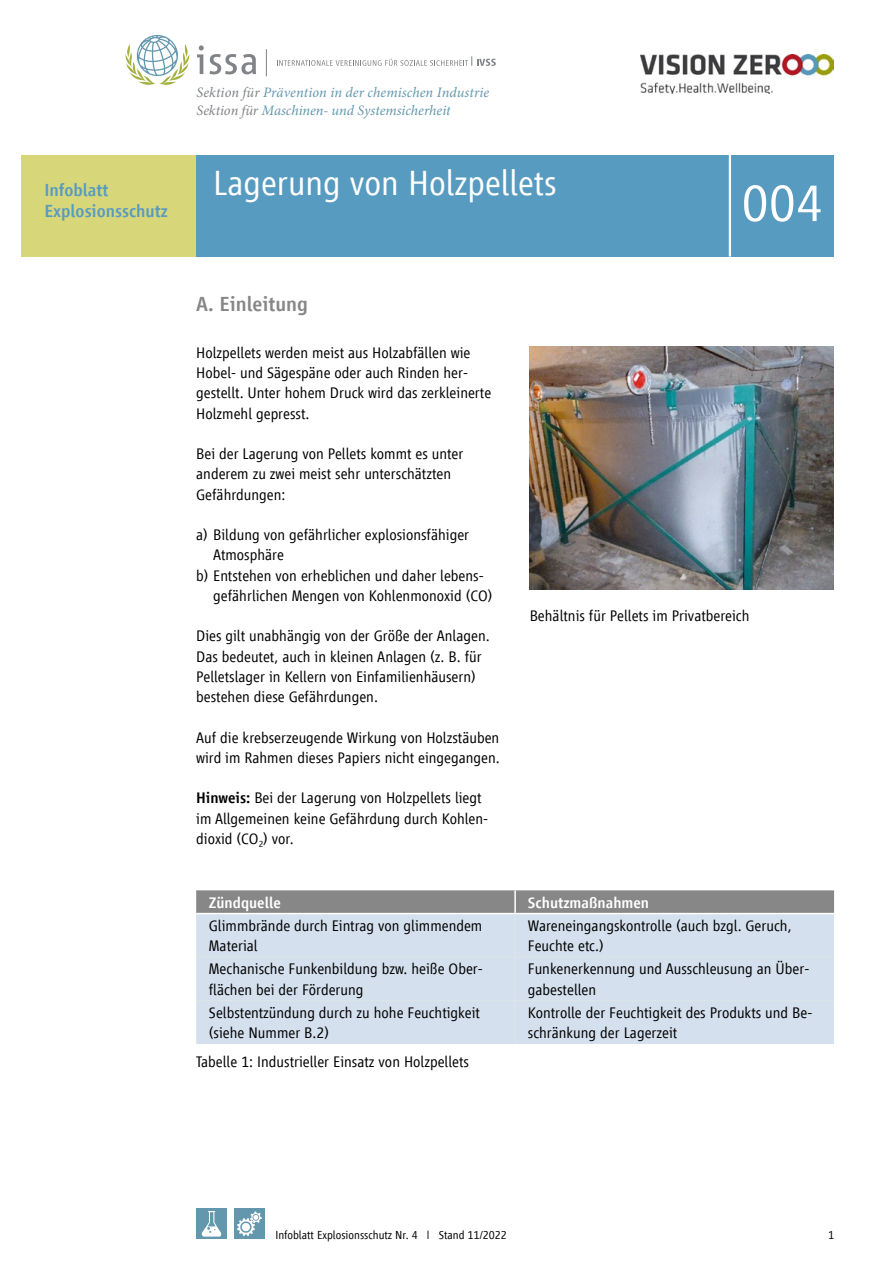
<style>
.page{position:relative;width:893px;height:1263px;background:#fff}
.page>*{position:absolute;margin:0;border:0;box-sizing:border-box;transform-origin:0 0}
.Headline{font:300 54px "Vialog LT";color:#fff}
.Headline-2{font:300 36px "Vialog LT";color:#fff}
.Subline_1{font:500 21px "Vialog LT";color:#878787}
.Subline_1-2{font:500 18px/21px "Vialog LT";color:#589bc1}
.Fließtext{font:300 15.75px/20.2px "Vialog LT";color:#000}
.Fließtext-2{font:500 15.75px "Vialog LT";color:#fff}
.t1{font:italic 14.4px "Minion Pro";letter-spacing:.005em;color:#6397ad}
.t2{font:300 12px "Vialog LT";color:#000}
.s1{color:#808387}
.s2{font-weight:500}
.s3{font-family:"Frutiger LT Std"}
</style>
<div class="page">
<div style="left:196px;top:155px;width:637px;height:101px;background:#589bc1"></div>
<div style="left:21px;top:155px;width:175px;height:101px;background:#d7d77a"></div>
<div style="left:196px;top:1208px;width:31px;height:31px;background:#6397ad"></div>
<svg style="left:201px;top:1211px;width:20px;height:26px"></svg>
<svg style="left:234px;top:1208px;width:31px;height:31px"></svg>
<svg style="left:197px;top:45px;width:59px;height:29px"></svg>
<svg style="left:277px;top:56px;width:219px;height:10px"></svg>
<svg style="left:266px;top:49px;width:1px;height:27px"></svg>
<svg style="left:125px;top:35px;width:65px;height:50px"></svg>
<img style="left:641px;top:54px;width:192px;height:40px">
<hr style="left:729px;top:153px;width:2px;height:104px;background:#fff">
<img style="left:530px;top:347px;width:303px;height:243px">
<svg style="left:196px;top:890px;width:638px;height:23px;background:#898989"></svg>
<div style="left:196px;top:914px;width:638px;height:130px;background:#d4e0ed"></div>
<hr style="left:514px;top:890px;width:2px;height:23px;background:#fff">
<hr style="left:514px;top:914px;width:2px;height:42px;background:#dae4e9">
<hr style="left:196px;top:956px;width:319px;height:2px;background:#dae4e9">
<hr style="left:515px;top:956px;width:319px;height:2px;background:#dae4e9">
<hr style="left:514px;top:958px;width:2px;height:42px;background:#dae4e9">
<hr style="left:196px;top:1000px;width:319px;height:1px;background:#dae4e9">
<hr style="left:515px;top:1000px;width:319px;height:1px;background:#dae4e9">
<hr style="left:514px;top:1001px;width:2px;height:43px;background:#dae4e9">
<p class="Subline_1-2" style="left:44px;top:179px;width:125px">Infoblatt<br>Explosionsschutz</p>
<p class="t1" style="left:197px;top:82px;width:294px"><span class="s1">Sektion für</span> Prävention in der chemischen Industrie</p>
<p class="t1" style="left:197px;top:100px;width:256px"><span class="s1">Sektion für</span> Maschinen- und Systemsicherheit</p>
<p class="Headline-2" style="left:213px;top:163px;width:345px">Lagerung von Holzpellets</p>
<p class="Headline" style="left:741px;top:173px;width:83px">004</p>
<p class="Subline_1" style="left:196px;top:293px;width:113px">A. Einleitung</p>
<p class="Fließtext" style="left:196px;top:342px;width:297px">Holzpellets werden meist aus Holzabfällen wie Hobel- und Sägespäne oder auch Rinden her&shy;gestellt. Unter hohem Druck wird das zerkleinerte Holzmehl gepresst.</p>
<p class="Fließtext" style="left:196px;top:444px;width:269px">Bei der Lagerung von Pellets kommt es unter anderem zu zwei meist sehr unterschätzten</p>
<p class="Fließtext" style="left:196px;top:484px;width:91px">Gefährdungen:</p>
<p class="Fließtext" style="left:213px;top:525px;width:258px;text-indent:-17px">a) Bildung von gefährlicher explosionsfähiger<br>Atmosphäre</p>
<p class="Fließtext" style="left:213px;top:565px;width:281px;text-indent:-17px">b) Entstehen von erheblichen und daher lebens&shy;gefährlichen Mengen von Kohlenmonoxid (CO)</p>
<p class="Fließtext" style="left:196px;top:626px;width:295px">Dies gilt unabhängig von der Größe der Anlagen.<br>Das bedeutet, auch in kleinen Anlagen (z. B. für Pelletslager in Kellern von Einfamilienhäusern) bestehen diese Gefährdungen.</p>
<p class="Fließtext" style="left:196px;top:727px;width:305px">Auf die krebserzeugende Wirkung von Holzstäuben wird im Rahmen dieses Papiers nicht eingegangen.</p>
<p class="Fließtext" style="left:196px;top:788px;width:294px"><span class="s2">Hinweis:</span> Bei der Lagerung von Holzpellets liegt im Allgemeinen keine Gefährdung durch Kohlen&shy;dioxid (CO<sub>2</sub>) vor.</p>
<p class="Fließtext" style="left:530px;top:606px;width:221px">Behältnis für Pellets im Privatbereich</p>
<p class="Fließtext-2" style="left:209px;top:894px;width:74px">Zündquelle</p>
<p class="Fließtext-2" style="left:528px;top:894px;width:123px">Schutzmaßnahmen</p>
<p class="Fließtext" style="left:209px;top:915px;width:275px">Glimmbrände durch Eintrag von glimmendem<br>Material</p>
<p class="Fließtext" style="left:528px;top:915px;width:265px">Wareneingangskontrolle (auch bzgl. Geruch,<br>Feuchte etc.)</p>
<p class="Fließtext" style="left:209px;top:959px;width:275px">Mechanische Funkenbildung bzw. heiße Ober&shy;flächen bei der Förderung</p>
<p class="Fließtext" style="left:528px;top:959px;width:283px">Funkenerkennung und Ausschleusung an Über&shy;gabestellen</p>
<p class="Fließtext" style="left:209px;top:1002px;width:273px">Selbstentzündung durch zu hohe Feuchtigkeit</p>
<p class="Fließtext" style="left:209px;top:1022px;width:122px">(siehe Nummer B.2)</p>
<p class="Fließtext" style="left:528px;top:1002px;width:286px">Kontrolle der Feuchtigkeit des Produkts und Be&shy;schränkung der Lagerzeit</p>
<p class="Fließtext" style="left:196px;top:1051px;width:274px">Tabelle 1: Industrieller Einsatz von Holzpellets</p>
<p class="t2" style="left:275px;top:1228px;width:233px">Infoblatt Explosionsschutz Nr. 4 <span class="s3">I</span> Stand 11/2022</p>
<p class="t2" style="left:828px;top:1228px;width:8px">1</p>
</div>
